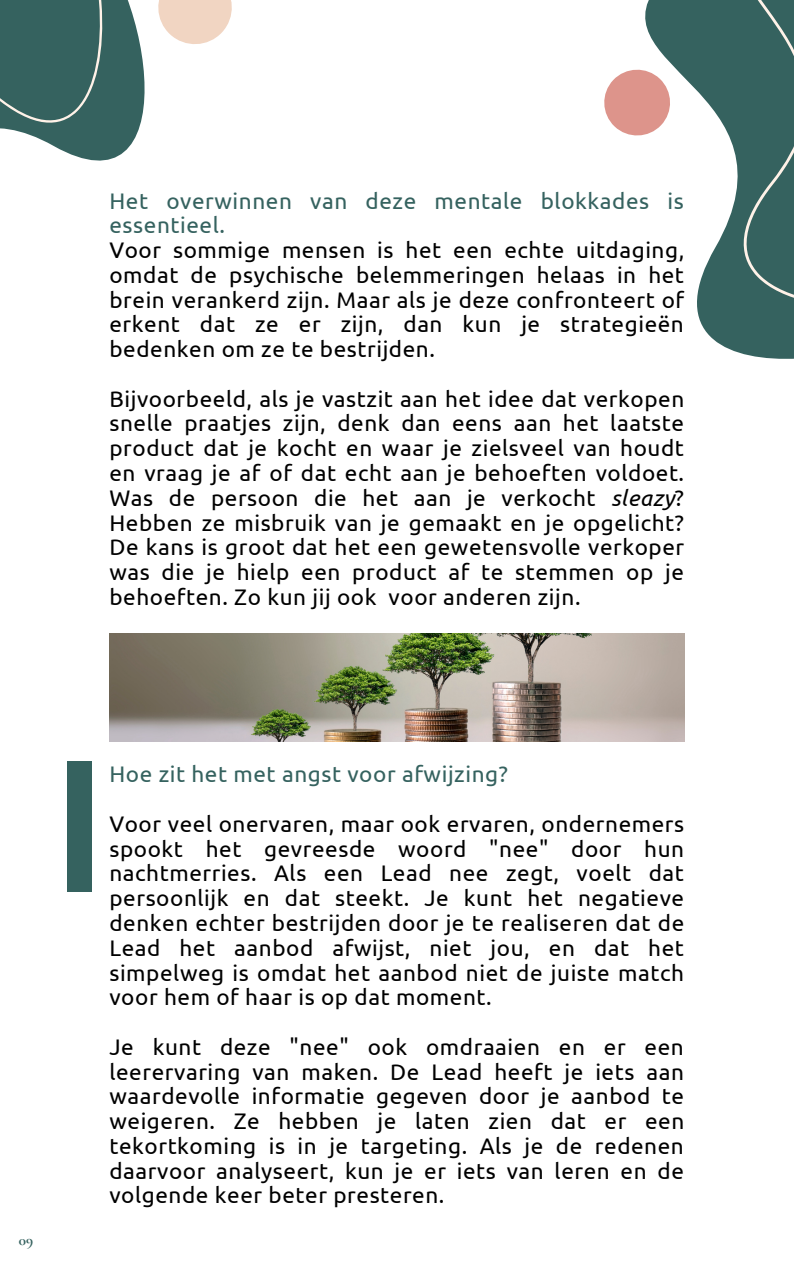
<style>
.page{position:relative;width:794px;height:1266px;background:#fff}
.page>*{position:absolute;margin:0;border:0;box-sizing:border-box;transform-origin:0 0}
.t1{font:22.5px/24.8px "Ubuntu";letter-spacing:.025em;color:#000;text-align:justify}
.t2{font:22.5px/24.8px "Ubuntu";letter-spacing:.025em;color:#35625f}
.t3{font:700 15.15px "Cormorant Garamond";color:#35625f}
.s1{font-style:italic}
</style>
<div class="page">
<svg style="left:0;top:0;width:145px;height:161px;background:#517774"></svg>
<svg style="left:143px;top:0;width:89px;height:59px"></svg>
<svg style="left:645px;top:0;width:148px;height:359px;fill:#35625f"></svg>
<svg style="left:604px;top:56px;width:79px;height:93px"></svg>
<img style="left:109px;top:633px;width:575px;height:108px">
<div style="left:67px;top:761px;width:24px;height:131px;background:#35625f"></div>
<p class="t3" style="left:19px;top:1230px;width:16px">09</p>
<p class="t2" style="left:109px;top:188px;width:575px">Het overwinnen van deze mentale blokkades is essentieel.</p>
<p class="t1" style="left:109px;top:237px;width:576px">Voor sommige mensen is het een echte uitdaging, omdat de psychische belemmeringen helaas in het brein verankerd zijn. Maar als je deze confronteert of erkent dat ze er zijn, dan kun je strategieën bedenken om ze te bestrijden.</p>
<p class="t1" style="left:109px;top:386px;width:576px">Bijvoorbeeld, als je vastzit aan het idee dat verkopen snelle praatjes zijn, denk dan eens aan het laatste product dat je kocht en waar je zielsveel van houdt en vraag je af of dat echt aan je behoeften voldoet.<br>Was de persoon die het aan je verkocht <span class="s1">sleazy</span>?<br>Hebben ze misbruik van je gemaakt en je opgelicht?<br>De kans is groot dat het een gewetensvolle verkoper was die je hielp een product af te stemmen op je behoeften. Zo kun jij ook voor anderen zijn.</p>
<p class="t2" style="left:109px;top:761px;width:400px">Hoe zit het met angst voor afwijzing?</p>
<p class="t1" style="left:109px;top:811px;width:576px">Voor veel onervaren, maar ook ervaren, ondernemers spookt het gevreesde woord "nee" door hun nachtmerries. Als een Lead nee zegt, voelt dat persoonlijk en dat steekt. Je kunt het negatieve denken echter bestrijden door je te realiseren dat de Lead het aanbod afwijst, niet jou, en dat het simpelweg is omdat het aanbod niet de juiste match voor hem of haar is op dat moment.</p>
<p class="t1" style="left:109px;top:1034px;width:576px">Je kunt deze "nee" ook omdraaien en er een leerervaring van maken. De Lead heeft je iets aan waardevolle informatie gegeven door je aanbod te weigeren. Ze hebben je laten zien dat er een tekortkoming is in je targeting. Als je de redenen daarvoor analyseert, kun je er iets van leren en de volgende keer beter presteren.</p>
</div>
